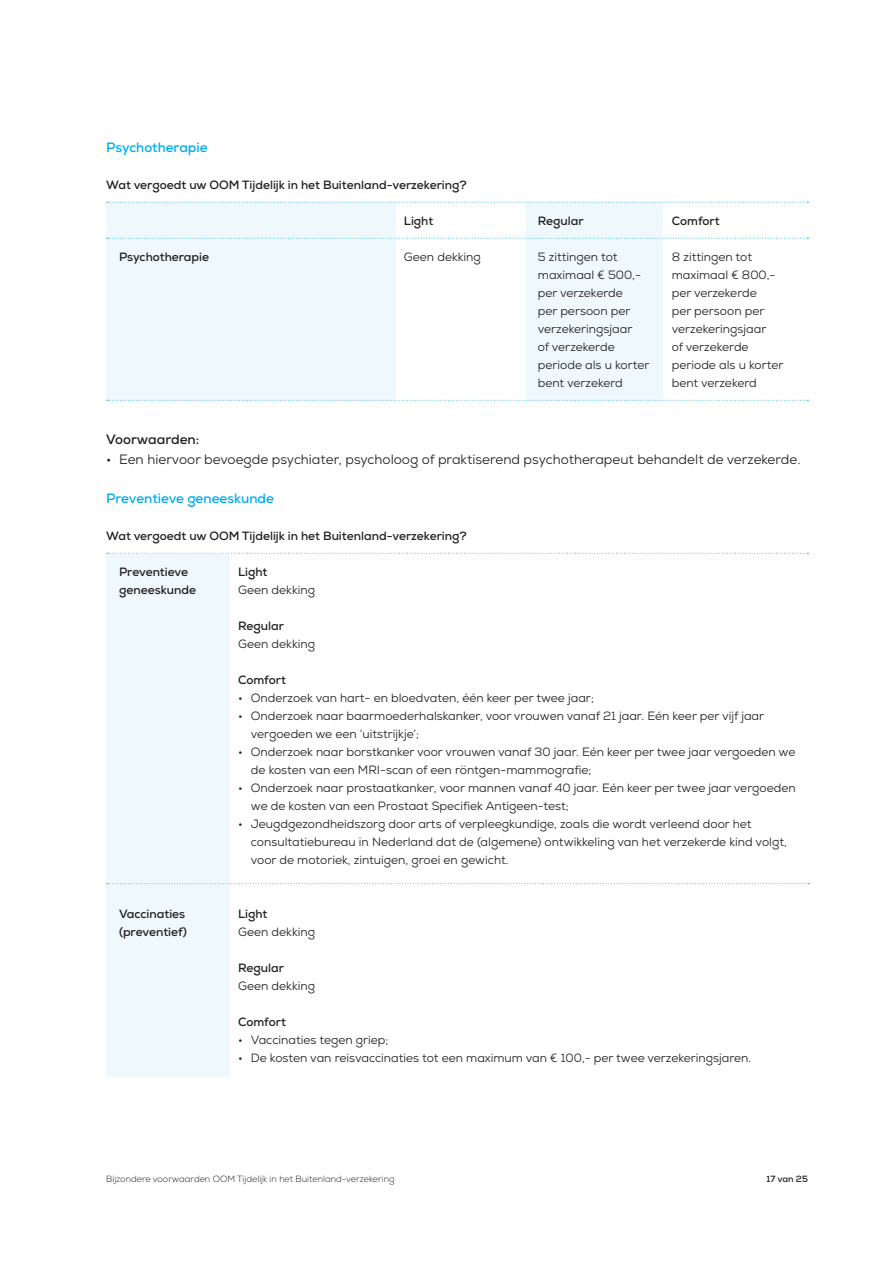
<style>
.page{position:relative;width:893px;height:1263px;background:#fff}
.page>*{position:absolute;margin:0;border:0;box-sizing:border-box;transform-origin:0 0}
.t1{font:13.5px "Nexa";color:#221f1f}
.t2{font:700 13.5px "Nexa";color:#00adef}
.t3{font:700 13.5px "Nexa";color:#221f1f}
.t4{font:12px/18px "Nexa";color:#221f1f}
.t5{font:700 12px "Nexa";color:#221f1f}
.t6{font:300 9px "Nexa";color:#221f1f}
.t7{font:700 9px "Nexa";color:#221f1f}
</style>
<div class="page">
<div style="left:527px;top:202px;width:136px;height:199px;background:#eef8fd"></div>
<div style="left:106px;top:202px;width:289px;height:199px;background:#eef8fd"></div>
<div style="left:106px;top:554px;width:124px;height:522px;background:#eef8fd"></div>
<svg style="left:107px;top:202px;width:701px;height:1px"></svg>
<svg style="left:107px;top:238px;width:701px;height:1px"></svg>
<svg style="left:107px;top:400px;width:701px;height:1px"></svg>
<svg style="left:107px;top:553px;width:701px;height:1px"></svg>
<svg style="left:107px;top:883px;width:702px;height:1px"></svg>
<p class="t2" style="left:106px;top:140px;width:103px">Psychotherapie</p>
<p class="t5" style="left:106px;top:179px;width:362px">Wat vergoedt uw OOM Tijdelijk in het Buitenland-verzekering?</p>
<p class="t5" style="left:404px;top:215px;width:31px">Light</p>
<p class="t5" style="left:538px;top:215px;width:47px">Regular</p>
<p class="t5" style="left:672px;top:215px;width:49px">Comfort</p>
<p class="t5" style="left:119px;top:251px;width:92px">Psychotherapie</p>
<p class="t4" style="left:404px;top:249px;width:78px">Geen dekking</p>
<p class="t4" style="left:538px;top:249px;width:81px">5 zittingen tot</p>
<p class="t4" style="left:672px;top:249px;width:82px">8 zittingen tot</p>
<p class="t4" style="left:538px;top:267px;width:105px">maximaal € 500,-</p>
<p class="t4" style="left:672px;top:267px;width:105px">maximaal € 800,-</p>
<p class="t4" style="left:538px;top:285px;width:86px">per verzekerde</p>
<p class="t4" style="left:672px;top:285px;width:86px">per verzekerde</p>
<p class="t4" style="left:538px;top:303px;width:94px">per persoon per</p>
<p class="t4" style="left:672px;top:303px;width:94px">per persoon per</p>
<p class="t4" style="left:538px;top:321px;width:96px">verzekeringsjaar</p>
<p class="t4" style="left:672px;top:321px;width:96px">verzekeringsjaar</p>
<p class="t4" style="left:538px;top:339px;width:78px">of verzekerde</p>
<p class="t4" style="left:672px;top:339px;width:78px">of verzekerde</p>
<p class="t4" style="left:538px;top:357px;width:113px">periode als u korter</p>
<p class="t4" style="left:672px;top:357px;width:113px">periode als u korter</p>
<p class="t4" style="left:538px;top:375px;width:87px">bent verzekerd</p>
<p class="t4" style="left:672px;top:375px;width:87px">bent verzekerd</p>
<p class="t3" style="left:106px;top:433px;width:95px">Voorwaarden:</p>
<p class="t1" style="left:106px;top:453px;width:696px">• Een hiervoor bevoegde psychiater, psycholoog of praktiserend psychotherapeut behandelt de verzekerde.</p>
<p class="t2" style="left:106px;top:491px;width:169px">Preventieve geneeskunde</p>
<p class="t5" style="left:106px;top:530px;width:362px">Wat vergoedt uw OOM Tijdelijk in het Buitenland-verzekering?</p>
<p class="t5" style="left:119px;top:566px;width:71px">Preventieve</p>
<p class="t5" style="left:238px;top:566px;width:31px">Light</p>
<p class="t5" style="left:119px;top:584px;width:79px">geneeskunde</p>
<p class="t4" style="left:238px;top:582px;width:78px">Geen dekking</p>
<p class="t5" style="left:238px;top:620px;width:47px">Regular</p>
<p class="t4" style="left:238px;top:636px;width:78px">Geen dekking</p>
<p class="t5" style="left:238px;top:674px;width:49px">Comfort</p>
<p class="t4" style="left:238px;top:690px;width:357px">• Onderzoek van hart- en bloedvaten, één keer per twee jaar;</p>
<p class="t4" style="left:251px;top:708px;width:515px;text-indent:-13px">• Onderzoek naar baarmoederhalskanker, voor vrouwen vanaf 21 jaar. Eén keer per vijf jaar vergoeden we een ‘uitstrijkje’;</p>
<p class="t4" style="left:251px;top:744px;width:546px;text-indent:-13px">• Onderzoek naar borstkanker voor vrouwen vanaf 30 jaar. Eén keer per twee jaar vergoeden we de kosten van een MRI-scan of een röntgen-mammografie;</p>
<p class="t4" style="left:251px;top:780px;width:546px;text-indent:-13px">• Onderzoek naar prostaatkanker, voor mannen vanaf 40 jaar. Eén keer per twee jaar vergoeden we de kosten van een Prostaat Specifiek Antigeen-test;</p>
<p class="t4" style="left:251px;top:816px;width:537px;text-indent:-13px">• Jeugdgezondheidszorg door arts of verpleegkundige, zoals die wordt verleend door het consultatiebureau in Nederland dat de (algemene) ontwikkeling van het verzekerde kind volgt, voor de motoriek, zintuigen, groei en gewicht.</p>
<p class="t5" style="left:119px;top:908px;width:68px">Vaccinaties</p>
<p class="t5" style="left:238px;top:908px;width:31px">Light</p>
<p class="t5" style="left:119px;top:926px;width:70px">(preventief)</p>
<p class="t4" style="left:238px;top:924px;width:78px">Geen dekking</p>
<p class="t5" style="left:238px;top:962px;width:47px">Regular</p>
<p class="t4" style="left:238px;top:978px;width:78px">Geen dekking</p>
<p class="t5" style="left:238px;top:1016px;width:49px">Comfort</p>
<p class="t4" style="left:238px;top:1032px;width:152px">• Vaccinaties tegen griep;</p>
<p class="t4" style="left:238px;top:1050px;width:515px">• De kosten van reisvaccinaties tot een maximum van € 100,- per twee verzekeringsjaren.</p>
<p class="t6" style="left:106px;top:1176px;width:290px">Bijzondere voorwaarden OOM Tijdelijk in het Buitenland-verzekering</p>
<p class="t7" style="left:767px;top:1175px;width:43px">17 van 25</p>
</div>
